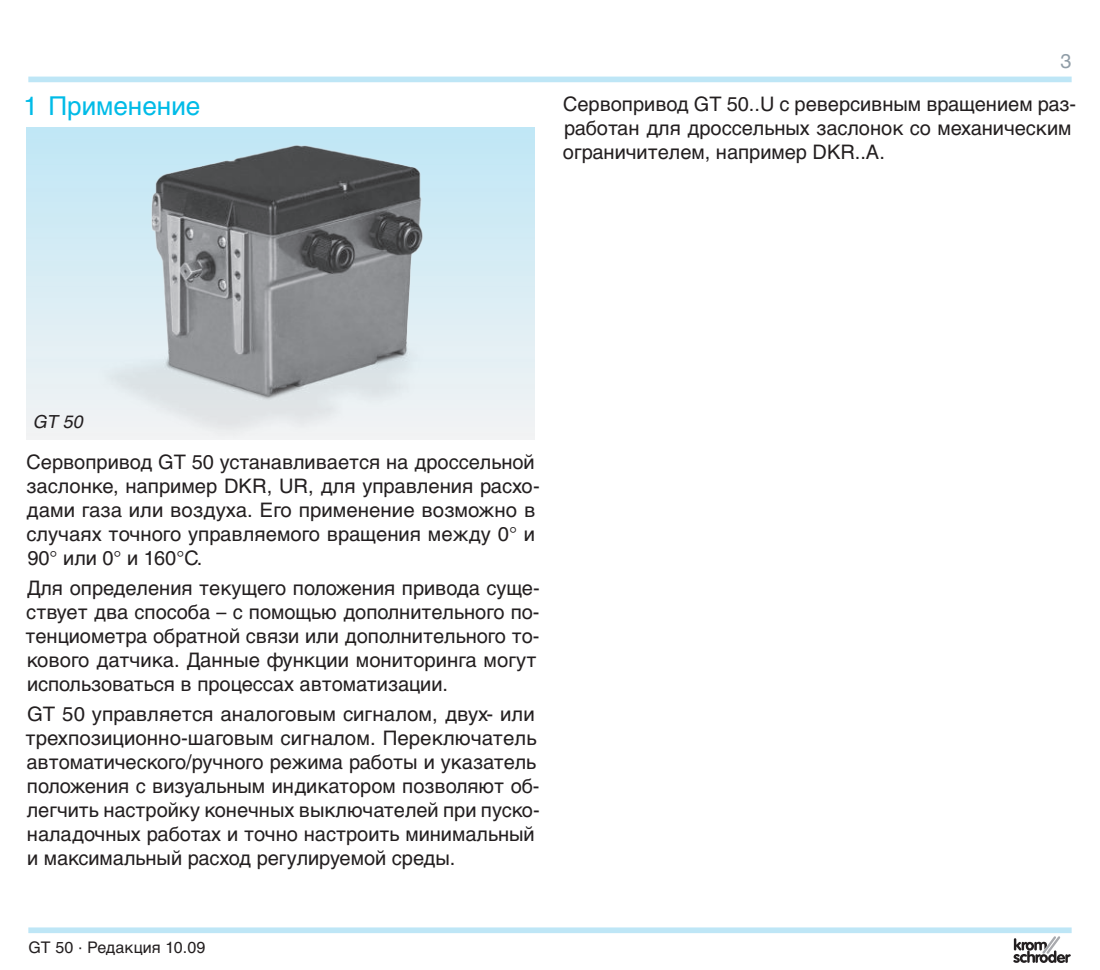
<style>
.page{position:relative;width:1100px;height:970px;background:#fff}
.page>*{position:absolute;margin:0;border:0;box-sizing:border-box;transform-origin:0 0}
.t1{font:26px "Helvetica Cyr Upright";color:#00bbe7}
.t2{font:20px/24px "Helvetica Cyr Upright";color:#231f20}
.t3{font:20px "Helvetica Cyr Upright";color:#909da7}
.t4{font:italic 18px "Helvetica Cyr Upright";color:#231f20}
.t5{font:16px "Helvetica Cyr Upright";letter-spacing:.01em;color:#231f20}
</style>
<div class="page">
<div style="left:28px;top:77px;width:1043px;height:5px;background:#bee6f6"></div>
<div style="left:28px;top:927px;width:1043px;height:6px;background:#bee6f6"></div>
<div style="left:27px;top:128px;width:507px;height:311px;background:linear-gradient(to bottom,#bfe7f6,#f2f3f4)"></div>
<img style="left:94px;top:139px;width:341px;height:300px">
<svg style="left:1013px;top:936px;width:58px;height:26px"></svg>
<h1 class="t1" style="left:23px;top:96px;width:178px">1 Применение</h1>
<p class="t3" style="left:1060px;top:53px;width:13px">3</p>
<p class="t2" style="left:563px;top:93px;width:515px">Сервопривод GT 50..U с реверсивным вращением раз&shy;работан для дроссельных заслонок со механическим ограничителем, например DKR..A.</p>
<p class="t4" style="left:33px;top:415px;width:55px">GT 50</p>
<p class="t2" style="left:26px;top:452px;width:515px">Сервопривод GT 50 устанавливается на дроссельной заслонке, например DKR, UR, для управления расхо&shy;дами газа или воздуха. Его применение возможно в случаях точного управляемого вращения между 0° и 90° или 0° и 160°С.</p>
<p class="t2" style="left:25px;top:577px;width:516px">Для определения текущего положения привода суще&shy;ствует два способа – с помощью дополнительного по&shy;тенциометра обратной связи или дополнительного то&shy;кового датчика. Данные функции мониторинга могут использоваться в процессах автоматизации.</p>
<p class="t2" style="left:25px;top:703px;width:516px">GT 50 управляется аналоговым сигналом, двух- или трехпози ционно-шаговым сигналом. Переключатель автоматического/ручного режима работы и указатель положения с визуальным индикатором позволяют об&shy;легчить настройку конечных выключателей при пуско&shy;наладочных работах и точно настроить минимальный и максимальный расход регулируемой среды.</p>
<p class="t5" style="left:28px;top:941px;width:178px">GT 50 · Редакция 10.09</p>
</div>
